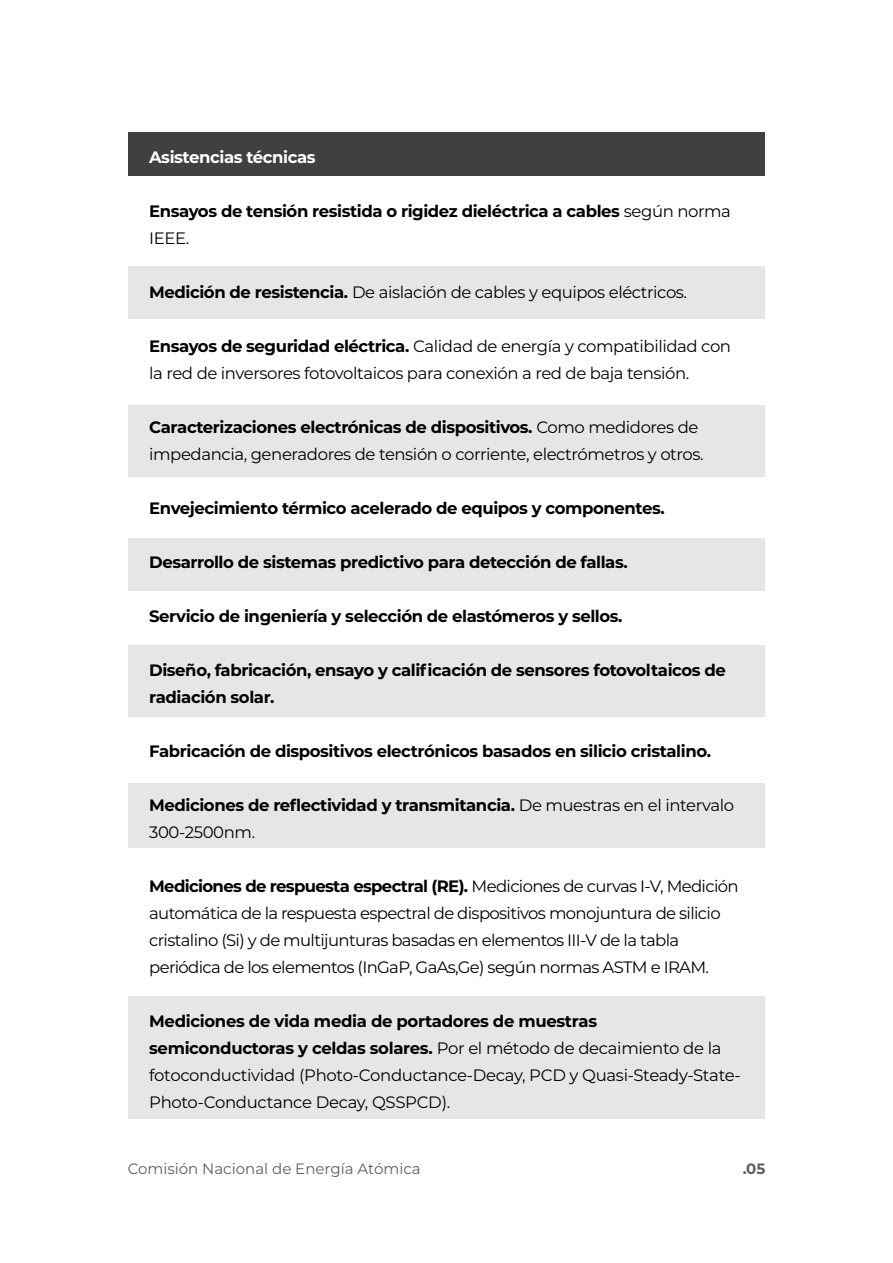
<style>
.page{position:relative;width:893px;height:1263px;background:#fff}
.page>*{position:absolute;margin:0;border:0;box-sizing:border-box;transform-origin:0 0}
.t1{font:16.5px/27px "Montserrat";letter-spacing:-.03em;color:#000}
.t2{font:700 16.5px/27px "Montserrat";letter-spacing:-.025em;color:#000}
.t3{font:700 16.5px "Montserrat";letter-spacing:-.025em;color:#fff}
.t4{font:15px "Montserrat";color:#1a171b}
.t5{font:700 15px "Montserrat";color:#1a171b}
.s1{font-weight:400}
.s2{font-weight:700}
</style>
<div class="page">
<div style="left:128px;top:266px;width:637px;height:52px;background:#e6e6e6"></div>
<div style="left:128px;top:405px;width:637px;height:71px;background:#e6e6e6"></div>
<div style="left:128px;top:538px;width:637px;height:52px;background:#e6e6e6"></div>
<div style="left:128px;top:645px;width:637px;height:72px;background:#e6e6e6"></div>
<div style="left:128px;top:783px;width:637px;height:65px;background:#e6e6e6"></div>
<div style="left:128px;top:996px;width:637px;height:123px;background:#e6e6e6"></div>
<div style="left:128px;top:133px;width:637px;height:43px;background:#404040"></div>
<p class="t3" style="left:149px;top:145px;width:168px">Asistencias técnicas</p>
<p class="t2" style="left:149px;top:197px;width:583px">Ensayos de tensión resistida o rigidez dieléctrica a cables <span class="s1">según norma<br>IEEE.</span></p>
<p class="t1" style="left:149px;top:278px;width:539px"><span class="s2">Medición de resistencia.</span> De aislación de cables y equipos eléctricos.</p>
<p class="t1" style="left:149px;top:332px;width:583px"><span class="s2">Ensayos de seguridad eléctrica.</span> Calidad de energía y compatibilidad con la red de inversores fotovoltaicos para conexión a red de baja tensión.</p>
<p class="t1" style="left:149px;top:413px;width:556px"><span class="s2">Caracterizaciones electrónicas de dispositivos.</span> Como medidores de impedancia, generadores de tensión o corriente, electrómetros y otros.</p>
<p class="t2" style="left:149px;top:494px;width:517px">Envejecimiento térmico acelerado de equipos y componentes.</p>
<p class="t2" style="left:149px;top:548px;width:480px">Desarrollo de sistemas predictivo para detección de fallas.</p>
<p class="t2" style="left:149px;top:602px;width:475px">Servicio de ingeniería y selección de elastómeros y sellos.</p>
<p class="t2" style="left:149px;top:656px;width:578px">Diseño, fabricación, ensayo y calificación de sensores fotovoltaicos de radiación solar.</p>
<p class="t2" style="left:149px;top:737px;width:563px">Fabricación de dispositivos electrónicos basados en silicio cristalino.</p>
<p class="t2" style="left:149px;top:791px;width:586px">Mediciones de reflectividad y transmitancia. <span class="s1">De muestras en el intervalo<br>300-2500nm.</span></p>
<p class="t1" style="left:149px;top:872px;width:591px"><span class="s2">Mediciones de respuesta espectral (RE).</span> Mediciones de curvas I-V, Medición automática de la respuesta espectral de dispositivos monojuntura de silicio cristalino (Si) y de multijunturas basadas en elementos III-V de la tabla periódica de los elementos (InGaP, GaAs,Ge) según normas ASTM e IRAM.</p>
<p class="t1" style="left:149px;top:1007px;width:593px"><span class="s2">Mediciones de vida media de portadores de muestras semiconductoras y celdas solares.</span> Por el método de decaimiento de la fotoconductividad (Photo-Conductance-Decay, PCD y Quasi-Steady-State-Photo-Conductance Decay, QSSPCD).</p>
<p class="t4" style="left:128px;top:1159px;width:295px">Comisión Nacional de Energía Atómica</p>
<p class="t5" style="left:743px;top:1158px;width:24px">.05</p>
</div>
